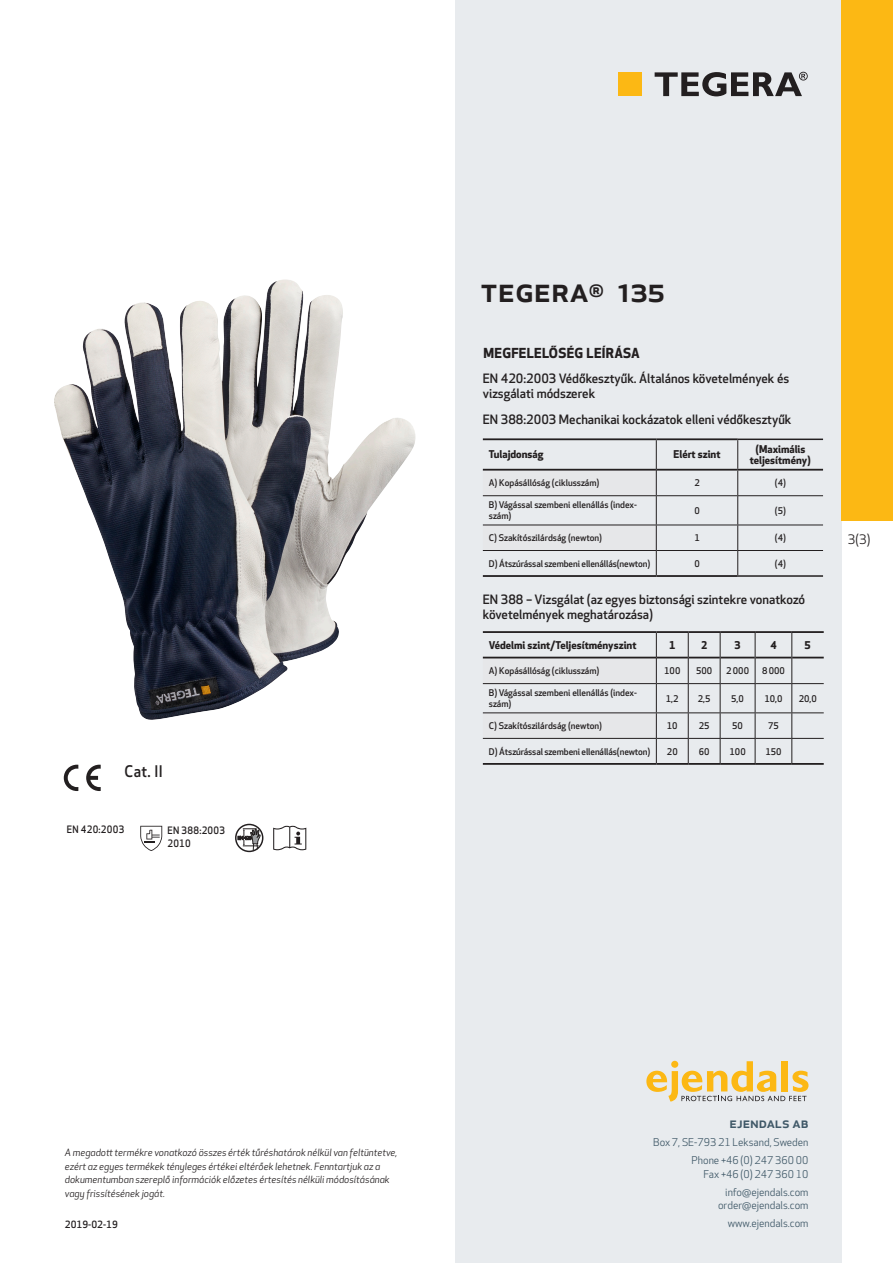
<style>
.page{position:relative;width:893px;height:1263px;background:#fff}
.page>*{position:absolute;margin:0;border:0;box-sizing:border-box;transform-origin:0 0}
.prodname{font:500 34.5px "Apex New";color:#231f20}
.Artikel{font:500 15.6px "Apex New";color:#231f20;scale:.95 1}
.t1{font:500 15px "Apex New";color:#405968}
.Compliance_body{font:700 13.5px "Apex New";letter-spacing:.025em;color:#231f20}
.t2{font:12.75px "Apex New";color:#231f20}
.Compliance_body-2{font:500 12.6px/15px "Apex New";color:#231f20}
.Artikel-2{font:500 12.6px/15.1px "Apex New";color:#231f20}
.t3{font:10.5px/18px "Apex New";color:#405968;text-align:right}
.Artikel-3{font:700 10.5px/10.5px "Apex New";color:#231f20;text-align:center}
.Artikel-4{font:500 10.05px/13.2px "Apex New";letter-spacing:.025em;color:#231f20;scale:.95 1}
.t4{font:italic 9.75px/13.5px "Apex New";color:#231f20}
.t5{font:500 9.75px "Apex New";color:#231f20}
.Artikel-5{font:500 9px/10.5px "Apex New";color:#231f20}
</style>
<div class="page">
<div style="left:455px;top:0;width:387px;height:1263px;background:#e8ebee"></div>
<svg style="left:646px;top:1061px;width:162px;height:40px"></svg>
<hr style="left:738px;top:550px;width:85px;height:1px;background:#231f20">
<svg style="left:737px;top:440px;width:1px;height:135px"></svg>
<hr style="left:738px;top:439px;width:85px;height:1px;background:#231f20">
<hr style="left:738px;top:575px;width:85px;height:2px;background:#231f20">
<hr style="left:483px;top:438px;width:173px;height:2px;background:#231f20">
<hr style="left:483px;top:469px;width:173px;height:2px;background:#231f20">
<hr style="left:657px;top:469px;width:81px;height:2px;background:#231f20">
<hr style="left:738px;top:469px;width:85px;height:2px;background:#231f20">
<hr style="left:483px;top:575px;width:173px;height:2px;background:#231f20">
<hr style="left:656px;top:495px;width:82px;height:1px;background:#231f20">
<hr style="left:738px;top:495px;width:85px;height:1px;background:#231f20">
<hr style="left:656px;top:525px;width:82px;height:1px;background:#231f20">
<hr style="left:738px;top:525px;width:85px;height:1px;background:#231f20">
<hr style="left:656px;top:550px;width:82px;height:1px;background:#231f20">
<hr style="left:656px;top:438px;width:82px;height:2px;background:#231f20">
<hr style="left:656px;top:575px;width:82px;height:2px;background:#231f20">
<hr style="left:656px;top:440px;width:1px;height:30px;background:#231f20">
<svg style="left:483px;top:470px;width:174px;height:105px"></svg>
<hr style="left:483px;top:631px;width:173px;height:2px;background:#231f20">
<hr style="left:657px;top:657px;width:31px;height:1px;background:#231f20">
<hr style="left:689px;top:657px;width:31px;height:1px;background:#231f20">
<hr style="left:720px;top:657px;width:35px;height:1px;background:#231f20">
<hr style="left:755px;top:657px;width:36px;height:1px;background:#231f20">
<hr style="left:792px;top:657px;width:32px;height:1px;background:#231f20">
<hr style="left:483px;top:763px;width:173px;height:2px;background:#231f20">
<hr style="left:656px;top:683px;width:32px;height:1px;background:#231f20">
<hr style="left:688px;top:683px;width:32px;height:1px;background:#231f20">
<hr style="left:720px;top:683px;width:35px;height:1px;background:#231f20">
<hr style="left:755px;top:683px;width:37px;height:1px;background:#231f20">
<hr style="left:792px;top:683px;width:32px;height:1px;background:#231f20">
<hr style="left:656px;top:712px;width:32px;height:1px;background:#231f20">
<hr style="left:688px;top:712px;width:32px;height:1px;background:#231f20">
<hr style="left:720px;top:712px;width:35px;height:1px;background:#231f20">
<hr style="left:755px;top:712px;width:37px;height:1px;background:#231f20">
<hr style="left:792px;top:712px;width:32px;height:1px;background:#231f20">
<hr style="left:656px;top:738px;width:32px;height:1px;background:#231f20">
<hr style="left:688px;top:738px;width:32px;height:1px;background:#231f20">
<hr style="left:720px;top:738px;width:35px;height:1px;background:#231f20">
<hr style="left:755px;top:738px;width:37px;height:1px;background:#231f20">
<hr style="left:792px;top:738px;width:32px;height:1px;background:#231f20">
<hr style="left:656px;top:631px;width:32px;height:2px;background:#231f20">
<hr style="left:656px;top:763px;width:32px;height:2px;background:#231f20">
<svg style="left:483px;top:633px;width:174px;height:130px"></svg>
<hr style="left:688px;top:631px;width:32px;height:2px;background:#231f20">
<hr style="left:688px;top:763px;width:32px;height:2px;background:#231f20">
<svg style="left:688px;top:633px;width:1px;height:130px"></svg>
<hr style="left:720px;top:631px;width:35px;height:2px;background:#231f20">
<hr style="left:720px;top:763px;width:35px;height:2px;background:#231f20">
<svg style="left:720px;top:633px;width:1px;height:130px"></svg>
<hr style="left:755px;top:631px;width:37px;height:2px;background:#231f20">
<hr style="left:755px;top:763px;width:37px;height:2px;background:#231f20">
<svg style="left:755px;top:633px;width:1px;height:130px"></svg>
<hr style="left:792px;top:631px;width:32px;height:2px;background:#231f20">
<hr style="left:792px;top:763px;width:32px;height:2px;background:#231f20">
<svg style="left:791px;top:633px;width:1px;height:130px"></svg>
<svg style="left:86px;top:765px;width:15px;height:26px"></svg>
<svg style="left:64px;top:765px;width:14px;height:26px"></svg>
<svg style="left:140px;top:826px;width:22px;height:25px"></svg>
<svg style="left:238px;top:824px;width:22px;height:26px"></svg>
<div style="left:235px;top:824px;width:28px;height:28px;border:1px solid #231f20;border-radius:50%"></div>
<svg style="left:273px;top:826px;width:33px;height:24px"></svg>
<div style="left:618px;top:72px;width:24px;height:24px;background:#fcb814"></div>
<svg style="left:655px;top:72px;width:153px;height:24px"></svg>
<div style="left:842px;top:0;width:51px;height:520px;background:#fcb814"></div>
<img style="left:54px;top:279px;width:303px;height:441px">
<p class="Artikel" style="left:125px;top:761px;width:42px">Cat. II</p>
<p class="Artikel-4" style="left:67px;top:823px;width:62px">EN 420:2003</p>
<p class="Artikel-4" style="left:167px;top:823px;width:62px">EN 388:2003<br>2010</p>
<p class="prodname" style="left:480px;top:266px;width:186px">TEGERA<sup>®</sup> 135</p>
<p class="Compliance_body" style="left:483px;top:343px;width:158px">MEGFELELŐSÉG LEÍRÁSA</p>
<p class="Compliance_body-2" style="left:483px;top:371px;width:308px">EN 420:2003 Védőkesztyűk. Általános követelmények és vizsgálati módszerek</p>
<p class="Compliance_body-2" style="left:483px;top:411px;width:310px">EN 388:2003 Mechanikai kockázatok elleni védőkesztyűk</p>
<p class="Artikel-3" style="left:489px;top:449px;width:56px">Tulajdonság</p>
<p class="Artikel-3" style="left:674px;top:449px;width:48px">Elért szint</p>
<p class="Artikel-3" style="left:750px;top:444px;width:63px">(Maximális teljesítmény)</p>
<p class="Artikel-5" style="left:489px;top:478px;width:112px">A) Kopásállóság (ciklusszám)</p>
<p class="Artikel-5" style="left:694px;top:478px;width:7px">2</p>
<p class="Artikel-5" style="left:775px;top:478px;width:13px">(4)</p>
<p class="Artikel-5" style="left:489px;top:500px;width:150px">B) Vágással szembeni ellenállás (index&shy;szám)</p>
<p class="Artikel-5" style="left:694px;top:505px;width:7px">0</p>
<p class="Artikel-5" style="left:775px;top:505px;width:13px">(5)</p>
<p class="Artikel-5" style="left:489px;top:532px;width:115px">C) Szakítószilárdság (newton)</p>
<p class="Artikel-5" style="left:694px;top:532px;width:7px">1</p>
<p class="Artikel-5" style="left:775px;top:532px;width:13px">(4)</p>
<p class="Artikel-5" style="left:489px;top:558px;width:163px">D) Átszúrással szembeni ellenállás(newton)</p>
<p class="Artikel-5" style="left:694px;top:558px;width:7px">0</p>
<p class="Artikel-5" style="left:775px;top:558px;width:13px">(4)</p>
<p class="Artikel-2" style="left:483px;top:592px;width:324px">EN 388 – Vizsgálat (az egyes biztonsági szintekre vonatkozó követelmények meghatározása)</p>
<p class="Artikel-3" style="left:489px;top:639px;width:149px">Védelmi szint/Teljesítményszint</p>
<p class="Artikel-3" style="left:669px;top:639px;width:8px">1</p>
<p class="Artikel-3" style="left:701px;top:639px;width:8px">2</p>
<p class="Artikel-3" style="left:734px;top:639px;width:8px">3</p>
<p class="Artikel-3" style="left:770px;top:639px;width:8px">4</p>
<p class="Artikel-3" style="left:805px;top:639px;width:8px">5</p>
<p class="Artikel-5" style="left:489px;top:665px;width:112px">A) Kopásállóság (ciklusszám)</p>
<p class="Artikel-5" style="left:664px;top:665px;width:18px">100</p>
<p class="Artikel-5" style="left:696px;top:665px;width:18px">500</p>
<p class="Artikel-5" style="left:726px;top:665px;width:24px">2 000</p>
<p class="Artikel-5" style="left:762px;top:665px;width:24px">8 000</p>
<p class="Artikel-5" style="left:489px;top:688px;width:150px">B) Vágással szembeni ellenállás (index&shy;szám)</p>
<p class="Artikel-5" style="left:666px;top:693px;width:14px">1,2</p>
<p class="Artikel-5" style="left:698px;top:693px;width:14px">2,5</p>
<p class="Artikel-5" style="left:731px;top:693px;width:14px">5,0</p>
<p class="Artikel-5" style="left:764px;top:693px;width:20px">10,0</p>
<p class="Artikel-5" style="left:799px;top:693px;width:20px">20,0</p>
<p class="Artikel-5" style="left:489px;top:720px;width:115px">C) Szakítószilárdság (newton)</p>
<p class="Artikel-5" style="left:667px;top:720px;width:12px">10</p>
<p class="Artikel-5" style="left:699px;top:720px;width:12px">25</p>
<p class="Artikel-5" style="left:732px;top:720px;width:12px">50</p>
<p class="Artikel-5" style="left:768px;top:720px;width:12px">75</p>
<p class="Artikel-5" style="left:489px;top:746px;width:163px">D) Átszúrással szembeni ellenállás(newton)</p>
<p class="Artikel-5" style="left:667px;top:746px;width:12px">20</p>
<p class="Artikel-5" style="left:699px;top:746px;width:12px">60</p>
<p class="Artikel-5" style="left:729px;top:746px;width:18px">100</p>
<p class="Artikel-5" style="left:765px;top:746px;width:18px">150</p>
<h3 class="t2" style="left:848px;top:531px;width:24px">3(3)</h3>
<p class="t4" style="left:65px;top:1146px;width:334px">A megadott termékre vonatkozó összes érték tűréshatárok nélkül van feltüntetve, ezért az egyes termékek tényleges értékei eltérőek lehetnek. Fenntartjuk az a dokumentumban szereplő információk előzetes értesítés nélküli módosításának vagy frissítésének jogát.</p>
<p class="t5" style="left:65px;top:1218px;width:54px">2019-02-19</p>
<h3 class="t1" style="left:729px;top:1113px;width:80px">ejendals ab</h3>
<p class="t3" style="left:653px;top:1133px;width:157px">Box 7, SE-793 21 Leksand, Sweden<br>Phone +46 (0) 247 360 00</p>
<p class="t3" style="left:703px;top:1165px;width:107px">Fax +46 (0) 247 360 10 info@ejendals.com</p>
<p class="t3" style="left:718px;top:1196px;width:92px">order@ejendals.com</p>
<p class="t3" style="left:728px;top:1215px;width:82px">www.ejendals.com</p>
</div>
